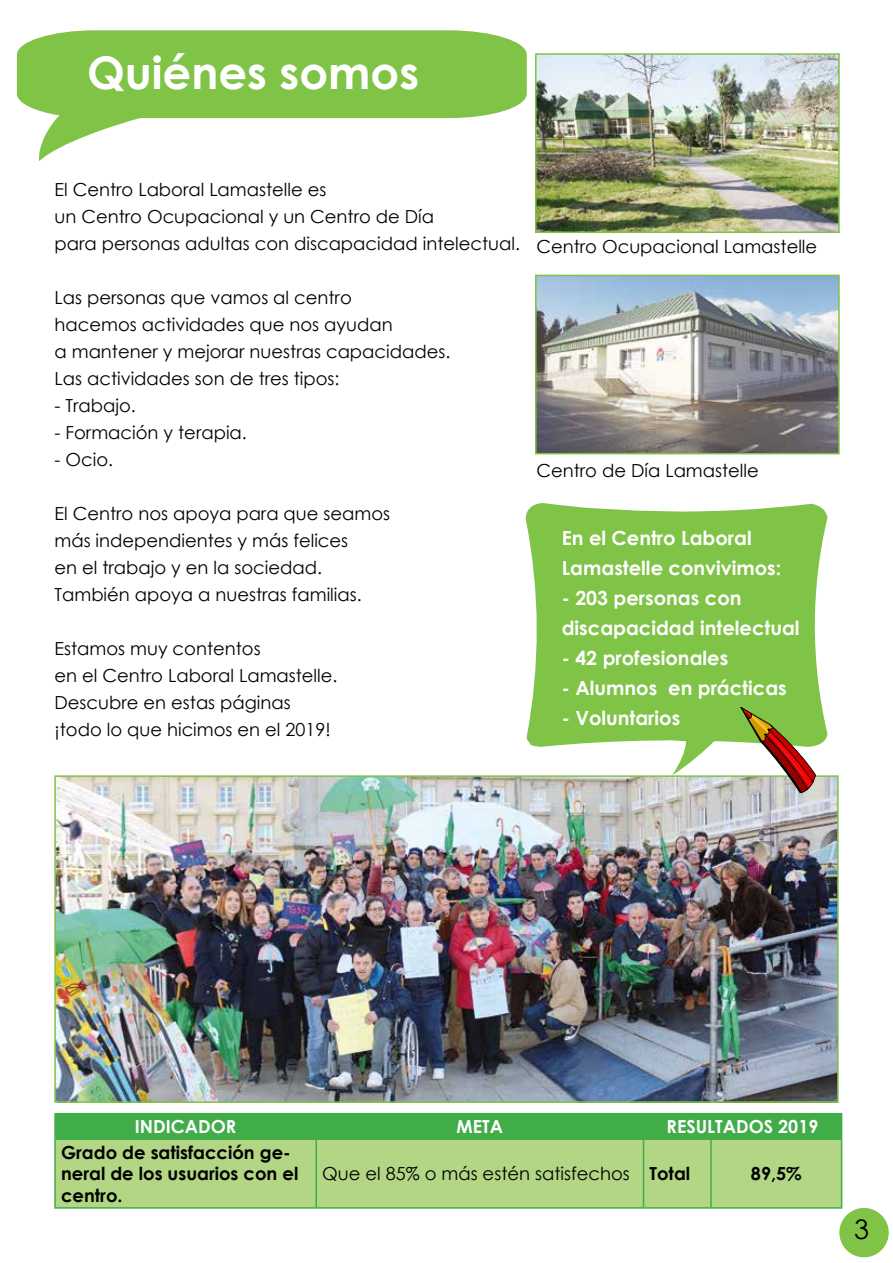
<style>
.page{position:relative;width:893px;height:1263px;background:#fff}
.page>*{position:absolute;margin:0;border:0;box-sizing:border-box;transform-origin:0 0}
.t1{font:700 45px "Century Gothic";color:#fff}
.t2{font:27px "Century Gothic";color:#000}
.t3{font:700 19.5px/30px "Century Gothic";color:#fff}
.t4{font:18px/27px "Century Gothic";color:#000}
.t5{font:700 18px/21.6px "Century Gothic";color:#000}
.t6{font:700 18px "Century Gothic";color:#fff}
.s1{font-weight:700}
</style>
<div class="page">
<svg style="left:17px;top:30px;width:510px;height:131px;fill:#7fc347"></svg>
<img style="left:57px;top:778px;width:779px;height:322px">
<div style="left:54px;top:775px;width:785px;height:328px;border:2px solid #7fc347"></div>
<svg style="left:526px;top:503px;width:301px;height:272px;background:#92cc63"></svg>
<svg style="left:740px;top:707px;width:76px;height:86px"></svg>
<img style="left:538px;top:56px;width:299px;height:174px">
<div style="left:535px;top:53px;width:305px;height:180px;border:2px solid #7fc347"></div>
<img style="left:538px;top:278px;width:299px;height:173px">
<div style="left:535px;top:275px;width:305px;height:179px;border:2px solid #7fc347"></div>
<div style="left:839px;top:1208px;width:50px;height:49px;background:#7fc347;border-radius:50%"></div>
<div style="left:56px;top:1140px;width:785px;height:67px;background:#b2d684"></div>
<hr style="left:54px;top:1113px;width:262px;height:1px;background:#41ad49">
<hr style="left:54px;top:1114px;width:2px;height:24px;background:#41ad49">
<hr style="left:316px;top:1113px;width:327px;height:1px;background:#41ad49">
<hr style="left:643px;top:1113px;width:68px;height:1px;background:#41ad49">
<hr style="left:711px;top:1113px;width:131px;height:1px;background:#41ad49">
<div style="left:56px;top:1114px;width:786px;height:24px;background:#41ad49"></div>
<hr style="left:54px;top:1138px;width:262px;height:2px;background:#41ad49">
<hr style="left:316px;top:1138px;width:327px;height:2px;background:#41ad49">
<hr style="left:643px;top:1138px;width:68px;height:2px;background:#41ad49">
<hr style="left:711px;top:1138px;width:131px;height:2px;background:#41ad49">
<hr style="left:54px;top:1140px;width:2px;height:67px;background:#41ad49">
<hr style="left:315px;top:1140px;width:2px;height:67px;background:#41ad49">
<hr style="left:643px;top:1140px;width:1px;height:67px;background:#41ad49">
<hr style="left:710px;top:1140px;width:2px;height:67px;background:#41ad49">
<hr style="left:841px;top:1140px;width:1px;height:67px;background:#41ad49">
<hr style="left:54px;top:1207px;width:262px;height:2px;background:#41ad49">
<hr style="left:316px;top:1207px;width:327px;height:2px;background:#41ad49">
<hr style="left:643px;top:1207px;width:68px;height:2px;background:#41ad49">
<hr style="left:711px;top:1207px;width:131px;height:2px;background:#41ad49">
<h1 class="t1" style="left:87px;top:39px;width:334px">Quiénes somos</h1>
<p class="t4" style="left:54px;top:176px;width:467px">El Centro Laboral Lamastelle es<br>un Centro Ocupacional y un Centro de Día<br>para personas adultas con discapacidad intelectual.</p>
<p class="t4" style="left:54px;top:284px;width:397px">Las personas que vamos al centro<br>hacemos actividades que nos ayudan<br>a mantener y mejorar nuestras capacidades.<br>Las actividades son de tres tipos:</p>
<p class="t4" style="left:54px;top:392px;width:83px">- Trabajo.</p>
<p class="t4" style="left:54px;top:419px;width:194px">- Formación y terapia.</p>
<p class="t4" style="left:54px;top:446px;width:60px">- Ocio.</p>
<p class="t4" style="left:54px;top:500px;width:337px">El Centro nos apoya para que seamos más independientes y más felices<br>en el trabajo y en la sociedad.<br>También apoya a nuestras familias.</p>
<p class="t4" style="left:54px;top:635px;width:284px">Estamos muy contentos<br>en el Centro Laboral Lamastelle.<br>Descubre en estas páginas ¡todo lo que hicimos en el 2019!</p>
<p class="t4" style="left:536px;top:232px;width:282px">Centro Ocupacional Lamastelle</p>
<p class="t4" style="left:536px;top:456px;width:224px">Centro de Día Lamastelle</p>
<p class="t3" style="left:562px;top:522px;width:221px">En el Centro Laboral<br>Lamastelle convivimos:</p>
<p class="t3" style="left:562px;top:582px;width:239px">- 203 personas con discapacidad intelectual</p>
<p class="t3" style="left:562px;top:642px;width:168px">- 42 profesionales</p>
<p class="t3" style="left:562px;top:672px;width:227px">- Alumnos en prácticas</p>
<p class="t3" style="left:562px;top:702px;width:120px">- Voluntarios</p>
<p class="t6" style="left:135px;top:1113px;width:103px">INDICADOR</p>
<p class="t6" style="left:457px;top:1113px;width:48px">META</p>
<p class="t6" style="left:667px;top:1113px;width:153px">RESULTADOS 2019</p>
<p class="t5" style="left:61px;top:1140px;width:239px">Grado de satisfacción ge&shy;neral de los usuarios con el centro.</p>
<p class="t4" style="left:322px;top:1160px;width:369px">Que el 85% o más estén satisfechos <span class="s1">Total</span></p>
<p class="t5" style="left:751px;top:1162px;width:52px">89,5%</p>
<h2 class="t2" style="left:854px;top:1210px;width:16px">3</h2>
</div>
